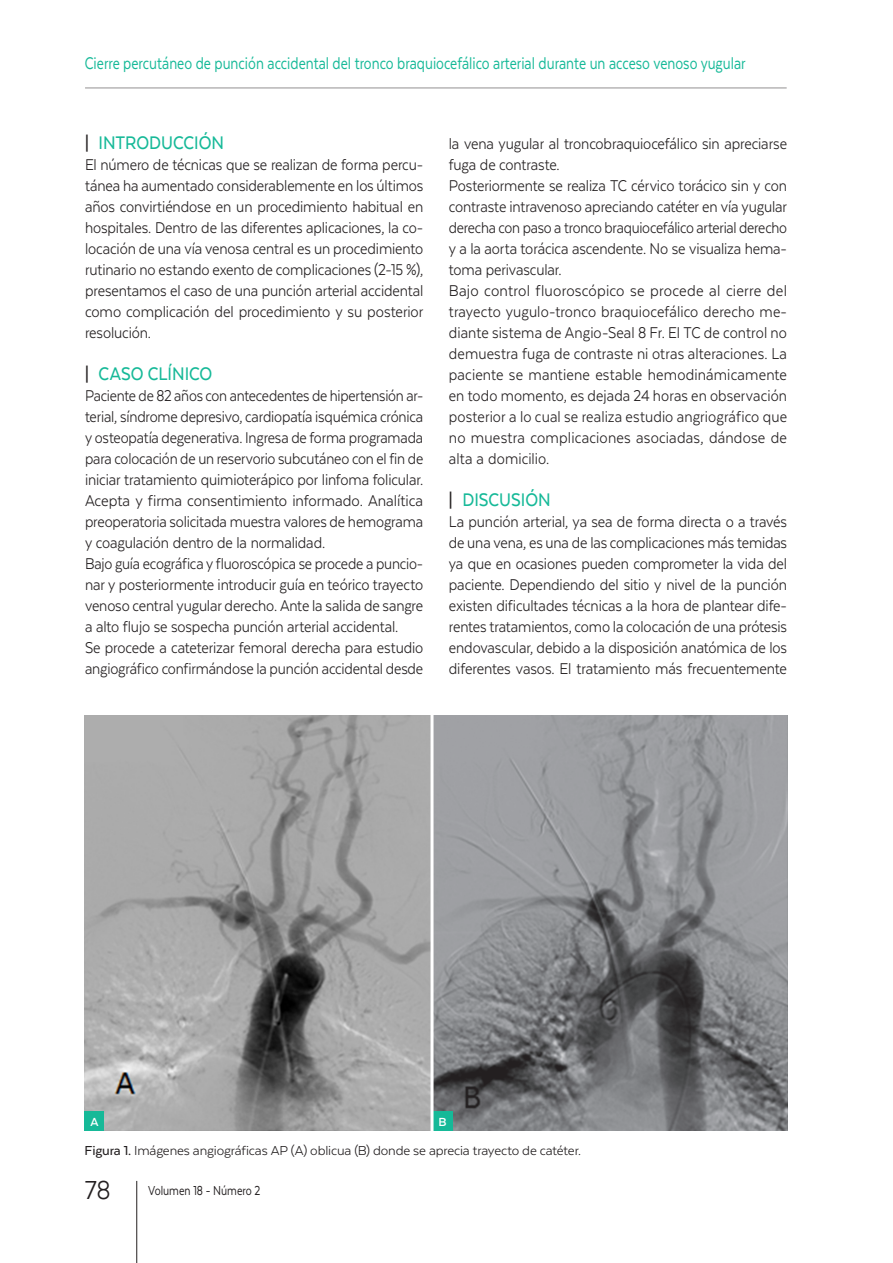
<style>
.page{position:relative;width:893px;height:1263px;background:#fff}
.page>*{position:absolute;margin:0;border:0;box-sizing:border-box;transform-origin:0 0}
.INTER_Numero_pagina{font:30px "Texta";color:#231f20;scale:.93 1}
.INTER_Apartado_1{font:500 21px "Texta";color:#16b998;scale:.9 1}
.INTER_Cintillo_secci{font:19.5px "Texta";color:#16b998;scale:.8 1}
.INTER_Texto{font:18px/21px "Texta";letter-spacing:-.01em;color:#231f20;text-align:justify;scale:.9 1}
.INTER_Texto-2{font:18px/21px "Texta";letter-spacing:-.01em;color:#231f20;text-align:justify;scale:.87 1}
.INTER_Texto-3{font:18px/21px "Texta";letter-spacing:-.01em;color:#231f20;text-align:justify;scale:.92 1}
.INTER_Texto-4{font:18px/21px "Texta";letter-spacing:-.01em;color:#231f20;text-align:justify;scale:.88 1}
.INTER_Figura_pie_de{font:15px "Texta";letter-spacing:-.01em;color:#231f20}
.INTER_Pagina_datos_r{font:15px "Texta";color:#231f20;scale:.8 1}
.INTER_Figura_letra{font:700 13.5px "Texta";color:#fff}
.s1{color:#231f20}
.s2{font-weight:500}
</style>
<div class="page">
<img style="left:85px;top:716px;width:345px;height:414px">
<img style="left:434px;top:716px;width:353px;height:414px">
<div style="left:85px;top:1111px;width:19px;height:19px;background:#16b998"></div>
<div style="left:433px;top:1111px;width:19px;height:19px;background:#16b998"></div>
<svg style="left:430px;top:715px;width:4px;height:416px"></svg>
<hr style="left:85px;top:88px;width:702px;height:1px;background:#231f20">
<hr style="left:136px;top:1181px;width:1px;height:82px;background:#231f20">
<p class="INTER_Cintillo_secci" style="left:85px;top:53px;width:828px">Cierre percutáneo de punción accidental del tronco braquiocefálico arterial durante un acceso venoso yugular</p>
<p class="INTER_Apartado_1" style="left:85px;top:131px;width:156px"><span class="s1">|</span> INTRODUCCIÓN</p>
<p class="INTER_Texto" style="left:85px;top:153px;width:377px">El número de técnicas que se realizan de forma percu&shy;tánea ha aumentado considerablemente en los últimos años convirtiéndose en un procedimiento habitual en hospitales. Dentro de las diferentes aplicaciones, la co&shy;locación de una vía venosa central es un procedimiento rutinario no estando exento de complicaciones (2-15 %), presentamos el caso de una punción arterial accidental como complicación del procedimiento y su posterior resolución.</p>
<p class="INTER_Apartado_1" style="left:85px;top:362px;width:143px"><span class="s1">|</span> CASO CLÍNICO</p>
<p class="INTER_Texto-2" style="left:85px;top:384px;width:390px">Paciente de 82 años con antecedentes de hipertensión ar&shy;terial, síndrome depresivo, cardiopatía isquémica crónica y osteopatía degenerativa. Ingresa de forma programada para colocación de un reservorio subcutáneo con el fin de iniciar tratamiento quimioterápico por linfoma folicular.<br>Acepta y firma consentimiento informado. Analítica preoperatoria solicitada muestra valores de hemograma y coagulación dentro de la normalidad.</p>
<p class="INTER_Texto-4" style="left:85px;top:552px;width:386px">Bajo guía ecográfica y fluoroscópica se procede a puncio&shy;nar y posteriormente introducir guía en teórico trayecto venoso central yugular derecho. Ante la salida de sangre a alto flujo se sospecha punción arterial accidental.</p>
<p class="INTER_Texto" style="left:85px;top:636px;width:377px">Se procede a cateterizar femoral derecha para estudio angiográfico confirmándose la punción accidental desde</p>
<p class="INTER_Texto" style="left:449px;top:132px;width:377px">la vena yugular al troncobraquiocefálico sin apreciarse fuga de contraste.</p>
<p class="INTER_Texto" style="left:449px;top:174px;width:377px">Posteriormente se realiza TC cérvico torácico sin y con contraste intravenoso apreciando catéter en vía yugular derecha con paso a tronco braquiocefálico arterial derecho y a la aorta torácica ascendente. No se visualiza hema&shy;toma perivascular.</p>
<p class="INTER_Texto-3" style="left:449px;top:279px;width:369px">Bajo control fluoroscópico se procede al cierre del trayecto yugulo-tronco braquiocefálico derecho me&shy;diante sistema de Angio-Seal 8 Fr. El TC de control no demuestra fuga de contraste ni otras alteraciones. La paciente se mantiene estable hemodinámicamente en todo momento, es dejada 24 horas en observación posterior a lo cual se realiza estudio angriográfico que no muestra complicaciones asociadas, dándose de alta a domicilio.</p>
<p class="INTER_Apartado_1" style="left:449px;top:488px;width:115px"><span class="s1">|</span> DISCUSIÓN</p>
<p class="INTER_Texto" style="left:449px;top:510px;width:377px">La punción arterial, ya sea de forma directa o a través de una vena, es una de las complicaciones más temidas ya que en ocasiones pueden comprometer la vida del paciente. Dependiendo del sitio y nivel de la punción existen dificultades técnicas a la hora de plantear dife&shy;rentes tratamientos, como la colocación de una prótesis endovascular, debido a la disposición anatómica de los diferentes vasos. El tratamiento más frecuentemente</p>
<p class="INTER_Figura_letra" style="left:90px;top:1115px;width:10px">A</p>
<p class="INTER_Figura_letra" style="left:438px;top:1115px;width:10px">B</p>
<p class="INTER_Figura_pie_de" style="left:85px;top:1143px;width:498px"><span class="s2">Figura 1.</span> Imágenes angiográficas AP (A) oblicua (B) donde se aprecia trayecto de catéter.</p>
<p class="INTER_Numero_pagina" style="left:85px;top:1174px;width:29px">78</p>
<p class="INTER_Pagina_datos_r" style="left:148px;top:1182px;width:142px">Volumen 18 - Número 2</p>
</div>
